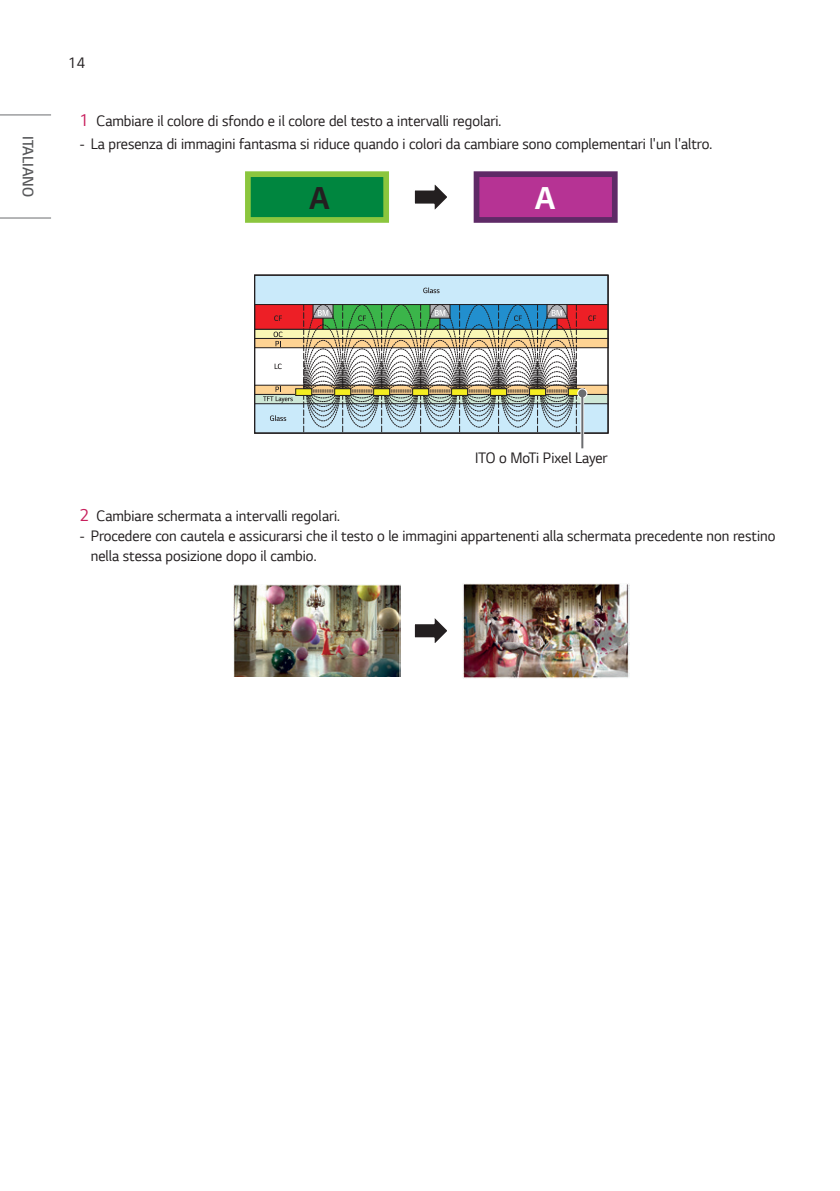
<style>
.page{position:relative;width:840px;height:1191px;background:#fff}
.page>*{position:absolute;margin:0;border:0;box-sizing:border-box;transform-origin:0 0}
.t1{font:700 36px "LG Smart";color:#231f20;scale:.95 1}
.t2{font:700 36px "LG Smart";color:#fff;scale:.95 1}
.t3{font:16px/20px "LG Smart";color:#231f20;scale:.95 1}
.t4{font:300 16px "LG Smart";color:#57585a;scale:.95 1}
.s1{font-size:18px;color:#c8205d}
</style>
<div class="page">
<hr style="left:0;top:217px;width:51px;height:1px;background:#6c6d70">
<hr style="left:0;top:114px;width:51px;height:1px;background:#6c6d70">
<svg style="left:414px;top:184px;width:33px;height:26px"></svg>
<div style="left:248px;top:174px;width:138px;height:46px;background:#00863f"></div>
<div style="left:245px;top:171px;width:144px;height:52px;border:6px solid #8bc63e"></div>
<div style="left:476px;top:174px;width:138px;height:46px;background:#b63394"></div>
<div style="left:473px;top:171px;width:144px;height:52px;border:6px solid #5f2a67"></div>
<div style="left:254px;top:275px;width:353px;height:29px;background:#caeafa"></div>
<div style="left:254px;top:329px;width:353px;height:9px;background:#faf7b5"></div>
<div style="left:254px;top:329px;width:354px;height:10px;border:1px solid #231f20"></div>
<div style="left:254px;top:338px;width:353px;height:10px;background:#fed393"></div>
<div style="left:254px;top:338px;width:354px;height:10px;border:1px solid #231f20"></div>
<div style="left:254px;top:385px;width:353px;height:9px;background:#fed393"></div>
<div style="left:254px;top:394px;width:353px;height:10px;background:#cee8d7"></div>
<div style="left:254px;top:394px;width:354px;height:10px;border:1px solid #231f20"></div>
<div style="left:254px;top:304px;width:69px;height:25px;background:#ed1f26"></div>
<div style="left:254px;top:304px;width:69px;height:25px;border:1px solid #231f20"></div>
<div style="left:556px;top:304px;width:51px;height:25px;background:#ed1f26"></div>
<div style="left:556px;top:304px;width:52px;height:25px;border:1px solid #231f20"></div>
<div style="left:254px;top:404px;width:353px;height:29px;background:#caeafa"></div>
<svg style="left:423px;top:287px;width:16px;height:6px"></svg>
<svg style="left:274px;top:315px;width:8px;height:6px"></svg>
<svg style="left:588px;top:315px;width:7px;height:6px"></svg>
<svg style="left:270px;top:415px;width:16px;height:6px"></svg>
<svg style="left:273px;top:331px;width:9px;height:15px"></svg>
<svg style="left:263px;top:386px;width:29px;height:17px"></svg>
<svg style="left:274px;top:363px;width:7px;height:6px"></svg>
<svg style="left:303px;top:304px;width:273px;height:127px"></svg>
<div style="left:295px;top:389px;width:16px;height:6px;background:#f5ed20"></div>
<div style="left:295px;top:388px;width:17px;height:8px;border:1px solid #231f20"></div>
<div style="left:334px;top:389px;width:16px;height:6px;background:#f5ed20"></div>
<div style="left:334px;top:388px;width:17px;height:8px;border:1px solid #231f20"></div>
<div style="left:373px;top:389px;width:16px;height:6px;background:#f5ed20"></div>
<div style="left:373px;top:388px;width:17px;height:8px;border:1px solid #231f20"></div>
<div style="left:412px;top:389px;width:16px;height:6px;background:#f5ed20"></div>
<div style="left:412px;top:388px;width:16px;height:8px;border:1px solid #231f20"></div>
<div style="left:451px;top:389px;width:16px;height:6px;background:#f5ed20"></div>
<div style="left:451px;top:388px;width:16px;height:8px;border:1px solid #231f20"></div>
<div style="left:490px;top:389px;width:16px;height:6px;background:#f5ed20"></div>
<div style="left:490px;top:388px;width:16px;height:8px;border:1px solid #231f20"></div>
<div style="left:529px;top:389px;width:16px;height:6px;background:#f5ed20"></div>
<div style="left:529px;top:388px;width:16px;height:8px;border:1px solid #231f20"></div>
<div style="left:568px;top:389px;width:16px;height:6px;background:#f5ed20"></div>
<div style="left:567px;top:388px;width:17px;height:8px;border:1px solid #231f20"></div>
<div style="left:254px;top:275px;width:354px;height:158px;border:1px solid #231f20"></div>
<hr style="left:580px;top:393px;width:3px;height:55px;background:#fff">
<svg style="left:577px;top:388px;width:10px;height:10px"></svg>
<hr style="left:581px;top:393px;width:2px;height:55px;background:#6c6d70">
<div style="left:578px;top:389px;width:8px;height:8px;background:#6c6d70;border-radius:50%"></div>
<img style="left:233px;top:585px;width:167px;height:91px">
<img style="left:462px;top:583px;width:166px;height:95px">
<svg style="left:414px;top:618px;width:33px;height:25px"></svg>
<p class="t4" style="left:39px;top:136px;width:66px;rotate:90deg">ITALIANO</p>
<p class="t3" style="left:68px;top:52px;width:20px">14</p>
<p class="t3" style="left:79px;top:111px;width:445px"><span class="s1">1</span> Cambiare il colore di sfondo e il colore del testo a intervalli regolari.</p>
<p class="t3" style="left:79px;top:133px;width:667px">- La presenza di immagini fantasma si riduce quando i colori da cambiare sono complementari l'un l'altro.</p>
<p class="t1" style="left:309px;top:178px;width:23px">A</p>
<p class="t2" style="left:534px;top:178px;width:23px">A</p>
<p class="t3" style="left:475px;top:447px;width:141px">ITO o MoTi Pixel Layer</p>
<p class="t3" style="left:79px;top:505px;width:275px"><span class="s1">2</span> Cambiare schermata a intervalli regolari.</p>
<p class="t3" style="left:91px;top:525px;width:721px;text-indent:-11px">- Procedere con cautela e assicurarsi che il testo o le immagini appartenenti alla schermata precedente non restino nella stessa posizione dopo il cambio.</p>
</div>
